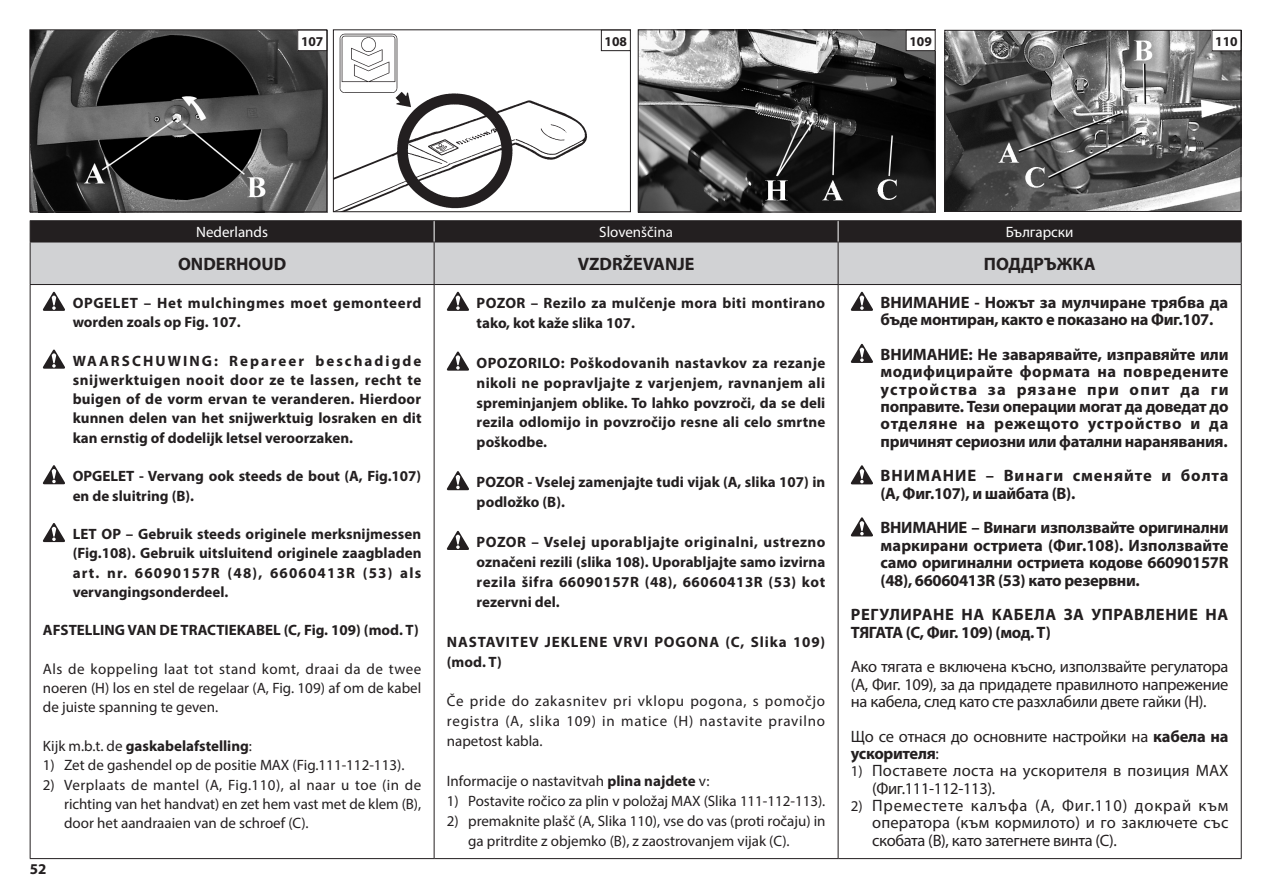
<style>
.page{position:relative;width:1263px;height:893px;background:#fff}
.page>*{position:absolute;margin:0;border:0;box-sizing:border-box;transform-origin:0 0}
.t1{font:700 18px "Myriad Pro";color:#231f20}
.t2{font:700 16.5px/17.4px "Myriad Pro";letter-spacing:-.015em;color:#231f20;text-align:justify}
.t3{font:16.5px/17.4px "Myriad Pro";letter-spacing:-.01em;color:#231f20;text-align:justify}
.t4{font:16.5px/17.4px "Myriad Pro";letter-spacing:.02em;color:#231f20}
.t5{font:700 16.5px/17.4px "Myriad Pro";letter-spacing:.035em;color:#231f20}
.t6{font:700 16.5px/17.4px "Myriad Pro";letter-spacing:.06em;color:#231f20}
.t7{font:700 15px/19.2px "Myriad Pro";color:#231f20;text-align:justify}
.t8{font:15px/19.2px "Myriad Pro";color:#231f20;text-align:justify}
.t9{font:700 15px/20px "Myriad Pro";letter-spacing:.025em;color:#231f20}
.t10{font:700 15px/19.2px "Myriad Pro";letter-spacing:.04em;color:#231f20}
.t11{font:700 15px/20px "Myriad Pro";letter-spacing:.055em;color:#231f20}
.t12{font:15px "Myriad Pro";color:#fff}
.t13{font:700 13.5px "Myriad Pro";color:#231f20}
.s1{font-weight:400}
.s2{font-weight:700}
.s3{font-size:15px}
</style>
<div class="page">
<div style="left:31px;top:243px;width:1210px;height:41px;background:#d1d2d4"></div>
<hr style="left:30px;top:220px;width:404px;height:1px;background:#231f20">
<hr style="left:434px;top:220px;width:404px;height:1px;background:#231f20">
<hr style="left:838px;top:220px;width:403px;height:1px;background:#231f20">
<hr style="left:30px;top:242px;width:404px;height:1px;background:#231f20">
<hr style="left:30px;top:242px;width:1px;height:42px;background:#231f20">
<hr style="left:434px;top:242px;width:404px;height:1px;background:#231f20">
<hr style="left:434px;top:242px;width:1px;height:42px;background:#231f20">
<hr style="left:838px;top:242px;width:403px;height:1px;background:#231f20">
<hr style="left:838px;top:242px;width:1px;height:42px;background:#231f20">
<hr style="left:1241px;top:242px;width:1px;height:42px;background:#231f20">
<hr style="left:30px;top:284px;width:404px;height:1px;background:#231f20">
<hr style="left:30px;top:285px;width:1px;height:573px;background:#231f20">
<hr style="left:434px;top:284px;width:404px;height:1px;background:#231f20">
<hr style="left:434px;top:285px;width:1px;height:573px;background:#231f20">
<hr style="left:838px;top:284px;width:403px;height:1px;background:#231f20">
<hr style="left:838px;top:285px;width:1px;height:573px;background:#231f20">
<hr style="left:1241px;top:285px;width:1px;height:573px;background:#231f20">
<hr style="left:30px;top:858px;width:404px;height:1px;background:#231f20">
<hr style="left:434px;top:858px;width:404px;height:1px;background:#231f20">
<hr style="left:838px;top:858px;width:403px;height:1px;background:#231f20">
<div style="left:30px;top:221px;width:1212px;height:21px;background:#231f20"></div>
<svg style="left:43px;top:292px;width:22px;height:19px"></svg>
<svg style="left:43px;top:350px;width:22px;height:19px"></svg>
<svg style="left:43px;top:465px;width:22px;height:19px"></svg>
<svg style="left:43px;top:523px;width:22px;height:19px"></svg>
<svg style="left:447px;top:292px;width:22px;height:19px"></svg>
<svg style="left:447px;top:352px;width:22px;height:19px"></svg>
<svg style="left:447px;top:471px;width:22px;height:19px"></svg>
<svg style="left:447px;top:531px;width:22px;height:19px"></svg>
<svg style="left:851px;top:292px;width:22px;height:19px"></svg>
<svg style="left:851px;top:344px;width:22px;height:19px"></svg>
<svg style="left:851px;top:465px;width:22px;height:19px"></svg>
<svg style="left:851px;top:517px;width:22px;height:19px"></svg>
<img style="left:946px;top:32px;width:293px;height:178px">
<div style="left:944px;top:30px;width:297px;height:182px;border:1px solid #231f20"></div>
<img style="left:32px;top:32px;width:293px;height:178px">
<img style="left:640px;top:32px;width:293px;height:178px">
<div style="left:638px;top:30px;width:297px;height:182px;border:1px solid #231f20"></div>
<img style="left:335px;top:32px;width:294px;height:178px">
<div style="left:333px;top:30px;width:298px;height:182px;border:1px solid #231f20"></div>
<div style="left:30px;top:30px;width:297px;height:182px;border:1px solid #231f20"></div>
<div style="left:298px;top:30px;width:29px;height:21px;background:#fff"></div>
<div style="left:297px;top:30px;width:30px;height:21px;border:1px solid #231f20"></div>
<div style="left:601px;top:30px;width:29px;height:21px;background:#fff"></div>
<div style="left:601px;top:30px;width:30px;height:21px;border:1px solid #231f20"></div>
<div style="left:906px;top:30px;width:29px;height:21px;background:#fff"></div>
<div style="left:906px;top:30px;width:29px;height:21px;border:1px solid #231f20"></div>
<div style="left:1212px;top:30px;width:29px;height:21px;background:#fff"></div>
<div style="left:1211px;top:30px;width:30px;height:21px;border:1px solid #231f20"></div>
<p class="t13" style="left:301px;top:32px;width:24px">107</p>
<p class="t13" style="left:605px;top:32px;width:24px">108</p>
<p class="t13" style="left:909px;top:32px;width:24px">109</p>
<p class="t13" style="left:1215px;top:32px;width:24px">110</p>
<p class="t12" style="left:196px;top:223px;width:73px">Nederlands</p>
<p class="t12" style="left:599px;top:223px;width:75px">Slovenščina</p>
<p class="t12" style="left:1006px;top:223px;width:69px">Български</p>
<p class="t1" style="left:178px;top:252px;width:110px">ONDERHOUD</p>
<p class="t1" style="left:578px;top:252px;width:118px">VZDRŽEVANJE</p>
<p class="t1" style="left:984px;top:252px;width:113px">ПОДДРЪЖКА</p>
<p class="t10" style="left:73px;top:293px;width:350px">OPGELET – Het mulchingmes moet gemonteerd worden zoals op Fig. 107.</p>
<p class="t7" style="left:73px;top:351px;width:350px">WAARSCHUWING: Repareer beschadigde snijwerktuigen nooit door ze te lassen, recht te buigen of de vorm ervan te veranderen. Hierdoor kunnen delen van het snijwerktuig losraken en dit kan ernstig of dodelijk letsel veroorzaken.</p>
<p class="t7" style="left:73px;top:466px;width:350px">OPGELET - Vervang ook steeds de bout (A, Fig.107) en de sluitring (B).</p>
<p class="t7" style="left:73px;top:524px;width:350px">LET OP – Gebruik steeds originele merksnijmessen (Fig.108). Gebruik uitsluitend originele zaagbladen art. nr. 66090157R (48), 66060413R (53) als vervangingsonderdeel.</p>
<p class="t7" style="left:43px;top:620px;width:377px">AFSTELLING VAN DE TRACTIEKABEL (C, Fig. 109) (mod. T)</p>
<p class="t8" style="left:43px;top:659px;width:380px">Als de koppeling laat tot stand komt, draai da de twee noeren (H) los en stel de regelaar (A, Fig. 109) af om de kabel de juiste spanning te geven.</p>
<p class="t7" style="left:43px;top:736px;width:211px"><span class="s1">Kijk m.b.t. de</span> gaskabelafstelling<span class="s1">:</span></p>
<p class="t8" style="left:43px;top:755px;width:363px">1) Zet de gashendel op de positie MAX (Fig.111-112-113).</p>
<p class="t8" style="left:64px;top:775px;width:359px;text-indent:-21px">2) Verplaats de mantel (A, Fig.110), al naar u toe (in de richting van het handvat) en zet hem vast met de klem (B), door het aandraaien van de schroef (C).</p>
<p class="t2" style="left:881px;top:293px;width:349px">ВНИМАНИЕ - Ножът за мулчиране трябва да бъде монтиран, както е показано на Фиг.107.</p>
<p class="t2" style="left:881px;top:345px;width:349px">ВНИМАНИЕ: Не заварявайте, изправяйте или модифицирайте формата на повредените устройства за рязане при опит да ги поправите. Тези операции могат да доведат до отделяне на режещото устройство и да причинят сериозни или фатални наранявания.</p>
<p class="t6" style="left:881px;top:467px;width:349px">ВНИМАНИЕ – Винаги сменяйте и болта (A, Фиг.107), и шайбата (B).</p>
<p class="t2" style="left:881px;top:519px;width:349px">ВНИМАНИЕ – Винаги използвайте оригинални маркирани остриета (Фиг.108). Използвайте само оригинални остриета кодове 66090157R (48), 66060413R (53) като резервни.</p>
<p class="t5" style="left:851px;top:605px;width:379px">РЕГУЛИРАНЕ НА КАБЕЛА ЗА УПРАВЛЕНИЕ НА<br>ТЯГАТА (C, Фиг. 109) (мод. T)</p>
<p class="t3" style="left:851px;top:658px;width:379px">Ако тягата е включена късно, използвайте регулатора (A, Фиг. 109), за да придадете правилното напрежение на кабела, след като сте разхлабили двете гайки (H).</p>
<p class="t3" style="left:851px;top:727px;width:379px">Що се отнася до основните настройки на <span class="s2">кабела на ускорителя</span>:</p>
<p class="t4" style="left:872px;top:762px;width:358px;text-indent:-21px"><span class="s3">1)</span> Поставете лоста на ускорителя в позиция MAX (Фиг.111-112-113).</p>
<p class="t3" style="left:872px;top:797px;width:358px;text-indent:-21px"><span class="s3">2)</span> Преместете калъфа (A, Фиг.110) докрай към оператора (към кормилото) и го заключете със скобата (B), като затегнете винта (C).</p>
<p class="t9" style="left:477px;top:292px;width:350px">POZOR – Rezilo za mulčenje mora biti montirano tako, kot kaže slika 107.</p>
<p class="t7" style="left:477px;top:352px;width:350px;line-height:20px">OPOZORILO: Poškodovanih nastavkov za rezanje nikoli ne popravljajte z varjenjem, ravnanjem ali spreminjanjem oblike. To lahko povzroči, da se deli rezila odlomijo in povzročijo resne ali celo smrtne poškodbe.</p>
<p class="t7" style="left:477px;top:472px;width:350px;line-height:20px">POZOR - Vselej zamenjajte tudi vijak (A, slika 107) in podložko (B).</p>
<p class="t7" style="left:477px;top:531px;width:350px;line-height:20px">POZOR – Vselej uporabljajte originalni, ustrezno označeni rezili (slika 108). Uporabljajte samo izvirna rezila šifra 66090157R (48), 66060413R (53) kot rezervni del.</p>
<p class="t11" style="left:447px;top:631px;width:380px">NASTAVITEV JEKLENE VRVI POGONA (C, Slika 109) (mod. T)</p>
<p class="t8" style="left:447px;top:691px;width:380px;line-height:20px">Če pride do zakasnitev pri vklopu pogona, s pomočjo registra (A, slika 109) in matice (H) nastavite pravilno napetost kabla.</p>
<p class="t8" style="left:447px;top:771px;width:264px">Informacije o nastavitvah <span class="s2">plina najdete</span> v:</p>
<p class="t8" style="left:447px;top:791px;width:380px">1) Postavite ročico za plin v položaj MAX (Slika 111-112-113).</p>
<p class="t8" style="left:468px;top:811px;width:359px;line-height:20px;text-indent:-21px">2) premaknite plašč (A, Slika 110), vse do vas (proti ročaju) in ga pritrdite z objemko (B), z zaostrovanjem vijak (C).</p>
<p class="t7" style="left:30px;top:859px;width:18px">52</p>
</div>
